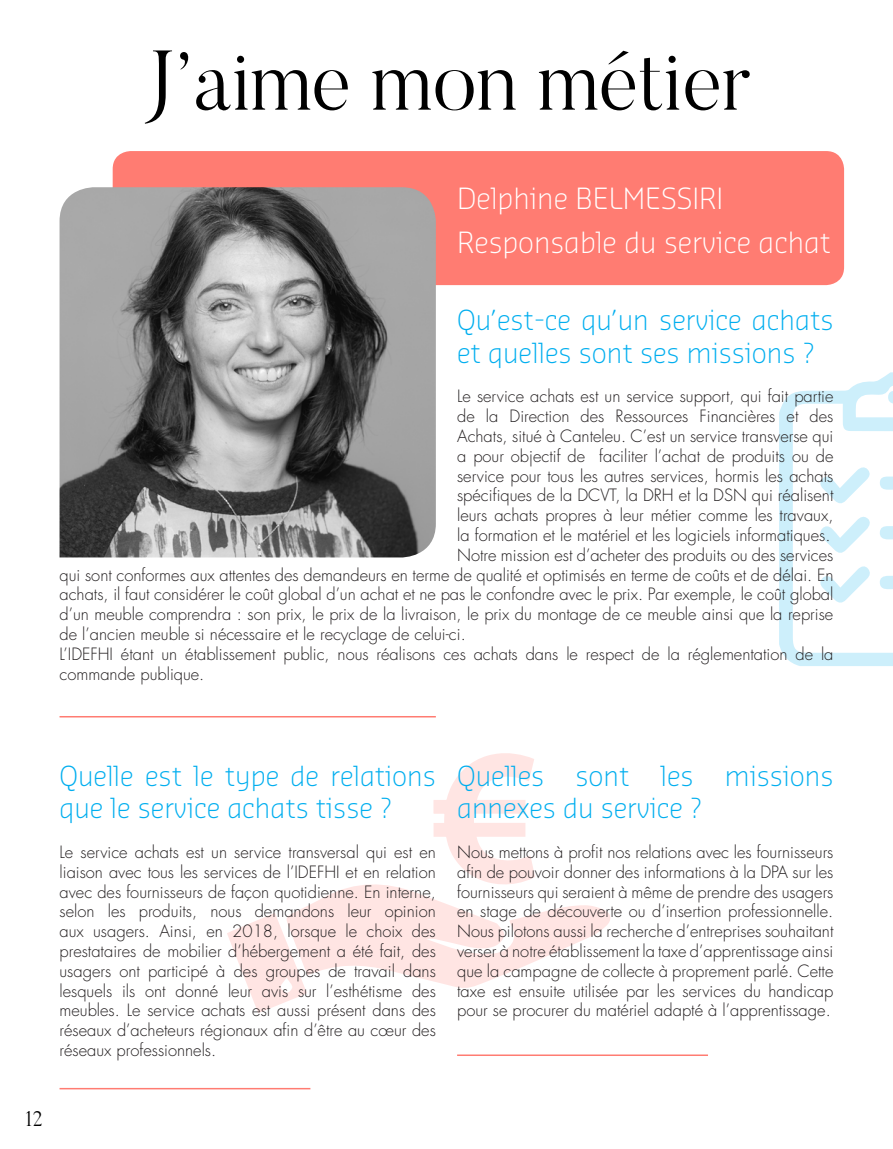
<style>
.page{position:relative;width:893px;height:1149px;background:#fff}
.page>*{position:absolute;margin:0;border:0;box-sizing:border-box;transform-origin:0 0}
.t1{font:300 84px "Butler";color:#000}
.t2{font:300 28.5px "Sansa Std";color:#fff}
.t3{font:300 27px/32.4px "Sansa Std";color:#00aeef}
.t4{font:300 21px "Butler";color:#000}
.t5{font:300 16.5px/19.8px "Futura LT";color:#231f20;text-align:justify}
</style>
<div class="page">
<svg style="left:227px;top:753px;width:383px;height:259px"></svg>
<svg style="left:779px;top:372px;width:114px;height:294px"></svg>
<hr style="left:60px;top:1087px;width:250px;height:2px;background:#ff7c72">
<hr style="left:457px;top:1054px;width:251px;height:1px;background:#ff7c72">
<hr style="left:60px;top:715px;width:376px;height:2px;background:#ff7c72">
<div style="left:113px;top:151px;width:731px;height:134px;background:#ff7c72;border-radius:18px"></div>
<img style="left:60px;top:187px;width:376px;height:370px">
<p class="t1" style="left:145px;top:28px;width:607px">J’aime mon métier</p>
<p class="t2" style="left:457px;top:180px;width:268px">Delphine BELMESSIRI</p>
<p class="t2" style="left:457px;top:223px;width:375px">Responsable du service achat</p>
<p class="t3" style="left:457px;top:302px;width:378px">Qu’est-ce qu’un service achats et quelles sont ses missions ?</p>
<p class="t5" style="left:457px;top:387px;width:378px">Le service achats est un service support, qui fait partie de la Direction des Ressources Financières et des Achats, situé à Canteleu. C’est un service transverse qui a pour objectif de faciliter l’achat de produits ou de service pour tous les autres services, hormis les achats spécifiques de la DCVT, la DRH et la DSN qui réalisent leurs achats propres à leur métier comme les travaux, la formation et le matériel et les logiciels informatiques.</p>
<p class="t5" style="left:60px;top:545px;width:775px;text-indent:398px">Notre mission est d’acheter des produits ou des services qui sont conformes aux attentes des demandeurs en terme de qualité et optimisés en terme de coûts et de délai. En achats, il faut considérer le coût global d’un achat et ne pas le confondre avec le prix. Par exemple, le coût global d’un meuble comprendra : son prix, le prix de la livraison, le prix du montage de ce meuble ainsi que la reprise de l’ancien meuble si nécessaire et le recyclage de celui-ci.</p>
<p class="t5" style="left:60px;top:644px;width:775px">L’IDEFHI étant un établissement public, nous réalisons ces achats dans le respect de la réglementation de la commande publique.</p>
<p class="t3" style="left:60px;top:758px;width:378px">Quelle est le type de relations que le service achats tisse ?</p>
<p class="t5" style="left:60px;top:842px;width:378px">Le service achats est un service transversal qui est en liaison avec tous les services de l’IDEFHI et en relation avec des fournisseurs de façon quotidienne. En interne, selon les produits, nous demandons leur opinion aux usagers. Ainsi, en 2018, lorsque le choix des prestataires de mobilier d’hébergement a été fait, des usagers ont participé à des groupes de travail dans lesquels ils ont donné leur avis sur l’esthétisme des meubles. Le service achats est aussi présent dans des réseaux d’acheteurs régionaux afin d’être au cœur des réseaux professionnels.</p>
<p class="t4" style="left:25px;top:1104px;width:19px">12</p>
<p class="t3" style="left:457px;top:758px;width:378px">Quelles sont les missions annexes du service ?</p>
<p class="t5" style="left:457px;top:842px;width:378px">Nous mettons à profit nos relations avec les fournisseurs afin de pouvoir donner des informations à la DPA sur les fournisseurs qui seraient à même de prendre des usagers en stage de découverte ou d’insertion professionnelle.<br>Nous pilotons aussi la recherche d’entreprises souhaitant verser à notre établissement la taxe d’apprentissage ainsi que la campagne de collecte à proprement parlé. Cette taxe est ensuite utilisée par les services du handicap pour se procurer du matériel adapté à l’apprentissage.</p>
</div>
